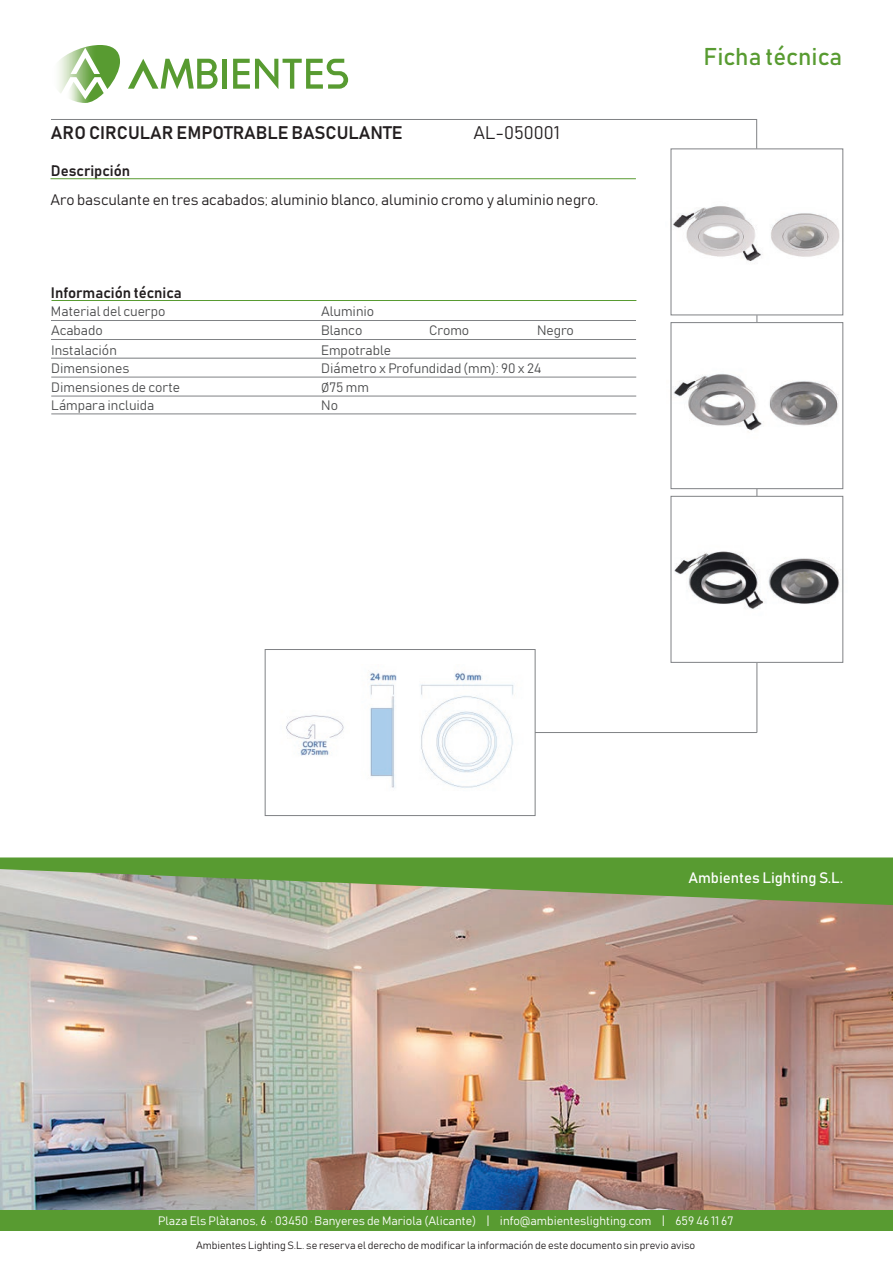
<style>
.page{position:relative;width:893px;height:1263px;background:#fff}
.page>*{position:absolute;margin:0;border:0;box-sizing:border-box;transform-origin:0 0}
.t1{font:24px "Bahnschrift";color:#589b31}
.t2{font:18px "Bahnschrift";color:#231f20}
.t3{font:15px/29.1px "Bahnschrift";color:#231f20}
.t4{font:15px "Bahnschrift";color:#fff}
.t5{font:13.5px "Bahnschrift";color:#4b4c4d}
.t6{font:12px "Bahnschrift";color:#fff}
.t7{font:10.5px "Bahnschrift";color:#231f20}
.s1{font-size:12.75px}
</style>
<div class="page">
<img style="left:0;top:905px;width:893px;height:305px">
<hr style="left:756px;top:315px;width:1px;height:417px;background:#808285">
<hr style="left:51px;top:339px;width:585px;height:1px;background:#808285">
<hr style="left:51px;top:358px;width:585px;height:1px;background:#808285">
<svg style="left:58px;top:45px;width:62px;height:58px"></svg>
<svg style="left:128px;top:59px;width:90px;height:30px"></svg>
<div style="left:222px;top:59px;width:5px;height:30px;background:#589b31"></div>
<svg style="left:233px;top:59px;width:115px;height:30px"></svg>
<svg style="left:51px;top:119px;width:706px;height:30px"></svg>
<hr style="left:50px;top:178px;width:586px;height:1px;background:#589b31">
<hr style="left:51px;top:300px;width:585px;height:1px;background:#589b31">
<hr style="left:51px;top:320px;width:585px;height:1px;background:#808285">
<div style="left:0;top:1210px;width:893px;height:21px;background:#589b31"></div>
<svg style="left:0;top:857px;width:893px;height:48px;background:#7fa661"></svg>
<hr style="left:51px;top:377px;width:585px;height:1px;background:#808285">
<hr style="left:51px;top:396px;width:585px;height:1px;background:#808285">
<hr style="left:51px;top:414px;width:585px;height:1px;background:#808285">
<img style="left:670px;top:358px;width:174px;height:87px">
<img style="left:670px;top:535px;width:174px;height:89px">
<img style="left:286px;top:664px;width:250px;height:137px">
<img style="left:670px;top:189px;width:174px;height:81px">
<div style="left:671px;top:322px;width:172px;height:167px;border:1px solid #808285"></div>
<div style="left:671px;top:496px;width:172px;height:167px;border:1px solid #808285"></div>
<div style="left:671px;top:148px;width:172px;height:167px;border:1px solid #808285"></div>
<div style="left:265px;top:649px;width:270px;height:167px;border:1px solid #808285"></div>
<hr style="left:535px;top:732px;width:222px;height:1px;background:#808285">
<h2 class="t2" style="left:51px;top:121px;width:353px">ARO CIRCULAR EMPOTRABLE BASCULANTE</h2>
<h2 class="t2" style="left:474px;top:121px;width:88px">AL-050001</h2>
<p class="t3" style="left:50px;top:156px;width:550px">Descripción<br>Aro basculante en tres acabados; aluminio blanco, aluminio cromo y aluminio negro.</p>
<p class="t3" style="left:51px;top:278px;width:132px">Información técnica</p>
<p class="t5" style="left:51px;top:303px;width:116px">Material del cuerpo</p>
<p class="t5" style="left:321px;top:303px;width:55px">Aluminio</p>
<p class="t5" style="left:51px;top:322px;width:53px">Acabado</p>
<p class="t5" style="left:321px;top:322px;width:43px">Blanco</p>
<p class="t5" style="left:429px;top:322px;width:42px">Cromo</p>
<p class="t5" style="left:537px;top:322px;width:38px">Negro</p>
<p class="t5" style="left:51px;top:342px;width:67px">Instalación</p>
<p class="t5" style="left:321px;top:342px;width:72px">Empotrable</p>
<p class="t5" style="left:51px;top:359px;width:80px">Dimensiones</p>
<p class="t5" style="left:321px;top:359px;width:222px">Diámetro x Profundidad (mm): 90 x 24</p>
<p class="t5" style="left:51px;top:396px;width:105px">Lámpara incluida</p>
<p class="t5" style="left:321px;top:396px;width:18px">No</p>
<p class="t5" style="left:51px;top:378px;width:130px">Dimensiones de corte</p>
<p class="t5" style="left:321px;top:378px;width:49px"><span class="s1">Ø</span>75 mm</p>
<h1 class="t1" style="left:703px;top:42px;width:140px">Ficha técnica</h1>
<p class="t4" style="left:688px;top:868px;width:156px">Ambientes Lighting S.L.</p>
<p class="t6" style="left:158px;top:1213px;width:577px">Plaza Els Plàtanos, 6 · 03450 · Banyeres de Mariola (Alicante) | info@ambienteslighting.com | 659 46 11 67</p>
<p class="t7" style="left:196px;top:1238px;width:501px">Ambientes Lighting S.L. se reserva el derecho de modificar la información de este documento sin previo aviso</p>
</div>
